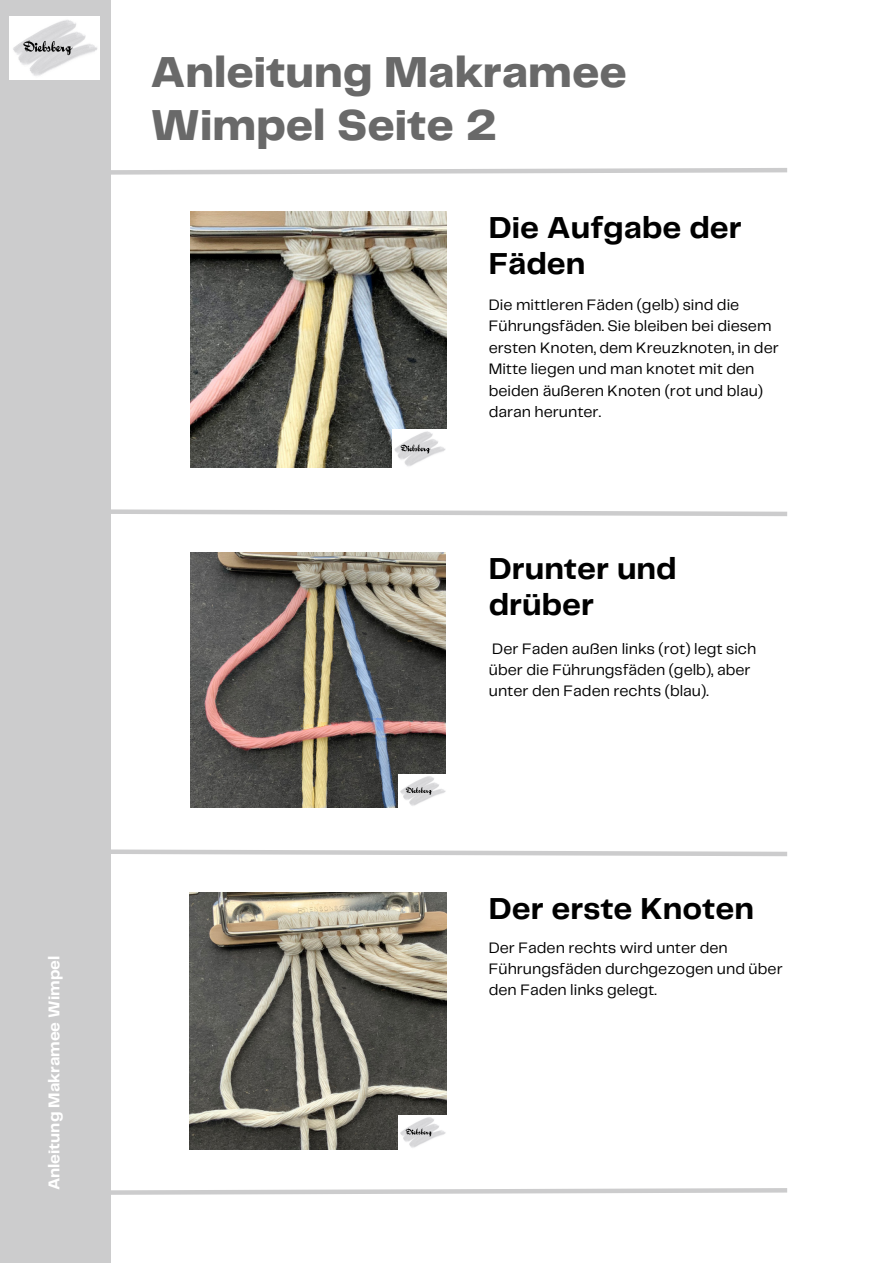
<style>
.page{position:relative;width:893px;height:1264px;background:#fff}
.page>*{position:absolute;margin:0;border:0;box-sizing:border-box;transform-origin:0 0}
.t1{font:800 45px "Telegraf";color:#696969}
.t2{font:700 31.5px/36px "Telegraf";color:#000}
.t3{font:700 16.2px "Telegraf";color:#fff}
.t4{font:15.75px/21.3px "Telegraf";color:#000}
</style>
<div class="page">
<div style="left:0;top:0;width:110px;height:1262px;background:#cccccd"></div>
<svg style="left:110px;top:1185px;width:677px;height:12px"></svg>
<svg style="left:110px;top:507px;width:678px;height:11px"></svg>
<svg style="left:110px;top:847px;width:677px;height:11px"></svg>
<svg style="left:110px;top:166px;width:677px;height:11px"></svg>
<img style="left:190px;top:211px;width:257px;height:256px">
<img style="left:393px;top:430px;width:54px;height:37px">
<img style="left:10px;top:17px;width:90px;height:63px">
<img style="left:190px;top:552px;width:255px;height:255px">
<img style="left:398px;top:774px;width:48px;height:33px">
<img style="left:190px;top:892px;width:256px;height:257px">
<img style="left:398px;top:1115px;width:48px;height:34px">
<p class="t3" style="left:47px;top:1190px;width:236px;rotate:-90deg">Anleitung Makramee Wimpel</p>
<p class="t1" style="left:150px;top:53px;width:478px">Anleitung Makramee</p>
<p class="t1" style="left:150px;top:106px;width:348px">Wimpel Seite 2</p>
<p class="t2" style="left:488px;top:211px;width:254px">Die Aufgabe der<br>Fäden</p>
<p class="t4" style="left:488px;top:295px;width:291px">Die mittleren Fäden (gelb) sind die Führungsfäden. Sie bleiben bei diesem ersten Knoten, dem Kreuzknoten, in der Mitte liegen und man knotet mit den beiden äußeren Knoten (rot und blau) daran herunter.</p>
<p class="t2" style="left:488px;top:552px;width:189px">Drunter und drüber</p>
<p class="t4" style="left:488px;top:638px;width:269px">Der Faden außen links (rot) legt sich über die Führungsfäden (gelb), aber unter den Faden rechts (blau).</p>
<p class="t2" style="left:488px;top:891px;width:267px">Der erste Knoten</p>
<p class="t4" style="left:489px;top:937px;width:295px">Der Faden rechts wird unter den<br>Führungsfäden durchgezogen und über den Faden links gelegt.</p>
</div>
